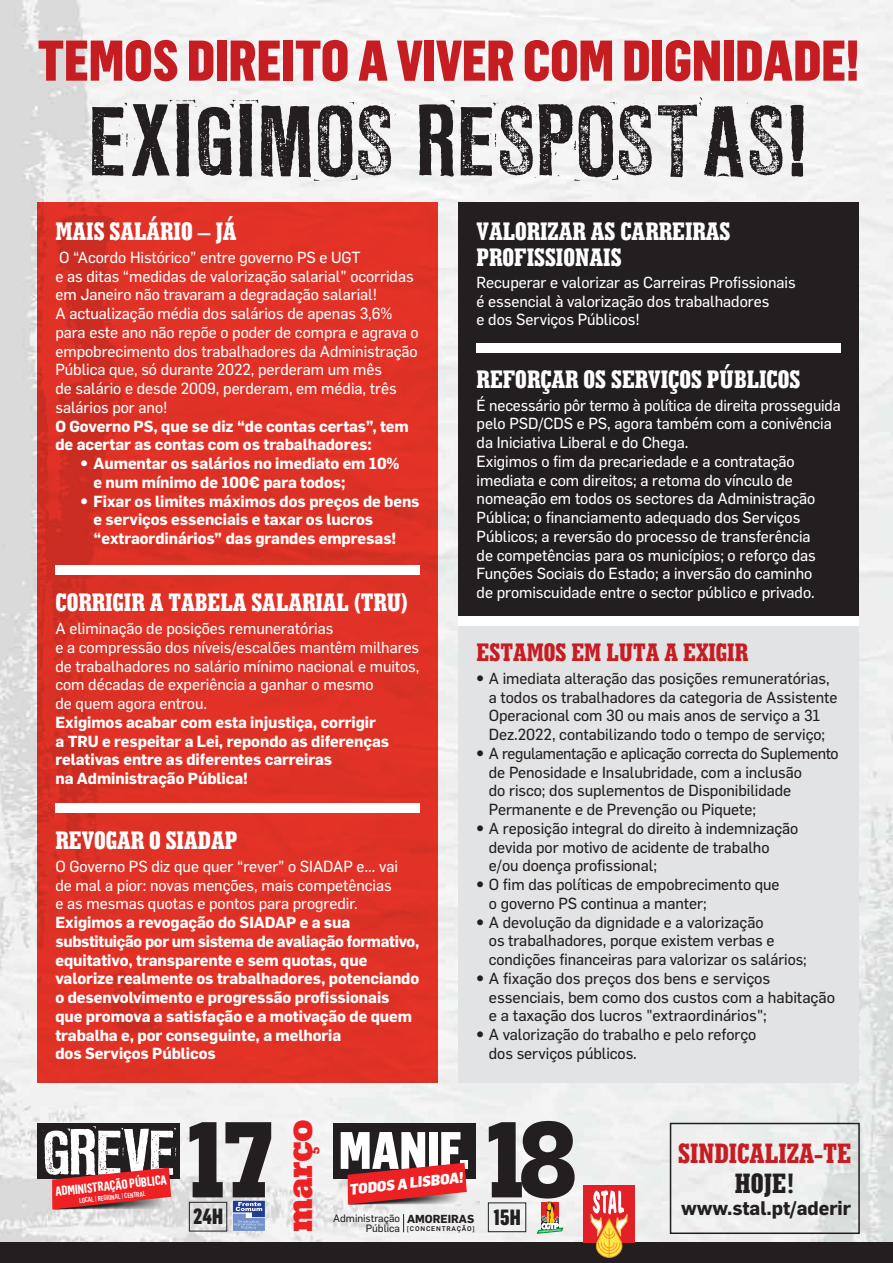
<style>
.page{position:relative;width:893px;height:1263px;background:#fff}
.page>*{position:absolute;margin:0;border:0;box-sizing:border-box;transform-origin:0 0}
.t1{font:700 106.35px "Boton";color:#231f20;scale:.89 1}
.t2{font:89.85px "LL Rubber Grotesque OTF";letter-spacing:-.015em;color:#231f20}
.t3{font:57.75px "LL Rubber Grotesque OTF";letter-spacing:-.05em;color:#fff;scale:1.11 1}
.t4{font:900 56.25px "Flama Condensed";color:#c61d23}
.t5{font:900 51.6px "Flama Condensed";color:#fff}
.t6{font:700 35.25px "Boton";letter-spacing:-.015em;color:#ed2024;scale:1.11 1}
.t7{font:28.2px "Geometric Slab 703 BT Xtra Bold Cond";color:#c61d23}
.t8{font:28.2px "Geometric Slab 703 BT Xtra Bold Cond";color:#231f20}
.t9{font:25.5px/25.5px "Geometric Slab 703 BT Xtra Bold Cond";color:#fff}
.t10{font:25.5px "Geometric Slab 703 BT Xtra Bold Cond";color:#c61d23}
.t11{font:900 21.6px "Flama Condensed";color:#231f20}
.t12{font:700 19.2px "Flama";letter-spacing:-.005em;color:#231f20}
.t13{font:15.75px/18.8px "Flama Basic";letter-spacing:-.005em;color:#fff}
.t14{font:15.75px/18.8px "Flama Basic";letter-spacing:-.005em;color:#231f20}
.t15{font:700 15.75px/18.8px "Flama";letter-spacing:-.005em;color:#fff}
.t16{font:900 14.7px "Flama Semicondensed";color:#fff}
.t17{font:700 12.9px "Flama Condensed";color:#fff}
.t18{font:700 11.4px "Flama";color:#231f20}
.t19{font:10.5px/10.4px "Flama Basic";color:#231f20;text-align:right}
.t20{font:500 condensed 6.9px "Flama";color:#fff}
.t21{font:500 6.75px "Flama";letter-spacing:.12em;color:#231f20}
.s1{font-weight:900}
.s2{font-family:"Flama";font-weight:900}
</style>
<div class="page">
<img style="left:0;top:0;width:893px;height:1242px">
<svg style="left:38px;top:202px;width:400px;height:880px;background:#de3126"></svg>
<div style="left:459px;top:202px;width:400px;height:414px;background:#231f20"></div>
<div style="left:459px;top:616px;width:400px;height:466px;background:#e2e3e4"></div>
<div style="left:0;top:1242px;width:893px;height:21px;background:#231f20"></div>
<div style="left:583px;top:1184px;width:52px;height:58px;background:#e22027"></div>
<svg style="left:590px;top:1190px;width:38px;height:68px"></svg>
<hr style="left:609px;top:1228px;width:1px;height:30px;background:#f29320">
<div style="left:38px;top:1123px;width:142px;height:56px;background:#231f20"></div>
<svg style="left:52px;top:1167px;width:119px;height:42px;background:#be2e31"></svg>
<svg style="left:403px;top:1214px;width:1px;height:18px"></svg>
<div style="left:333px;top:1123px;width:142px;height:56px;background:#231f20"></div>
<svg style="left:348px;top:1163px;width:119px;height:41px;background:#c33033"></svg>
<svg style="left:233px;top:1201px;width:32px;height:30px"></svg>
<div style="left:189px;top:1202px;width:38px;height:29px;border:1px solid #231f20"></div>
<div style="left:488px;top:1203px;width:38px;height:29px;border:1px solid #231f20"></div>
<svg style="left:537px;top:1202px;width:26px;height:31px"></svg>
<div style="left:55px;top:566px;width:365px;height:9px;background:#fff"></div>
<div style="left:459px;top:616px;width:400px;height:9px;background:#fff"></div>
<div style="left:477px;top:343px;width:364px;height:9px;background:#fff"></div>
<div style="left:55px;top:803px;width:365px;height:9px;background:#fff"></div>
<div style="left:670px;top:1123px;width:190px;height:111px;border:2px solid #231f20"></div>
<h3 class="t4" style="left:38px;top:25px;width:823px">TEMOS DIREITO A VIVER COM DIGNIDADE!</h3>
<h2 class="t2" style="left:87px;top:86px;width:724px">EXIGIMOS RESPOSTAS!</h2>
<h3 class="t9" style="left:55px;top:218px;width:183px">MAIS SALÁRIO – JÁ</h3>
<p class="t13" style="left:55px;top:247px;width:365px">O “Acordo Histórico” entre governo PS e UGT<br>e as ditas “medidas de valorização salarial” ocorridas em Janeiro não travaram a degradação salarial!<br>A actualização média dos salários de apenas 3,6% para este ano não repõe o poder de compra e agrava o empobrecimento dos trabalhadores da Administração Pública que, só durante 2022, perderam um mês<br>de salário e desde 2009, perderam, em média, três salários por ano!</p>
<p class="t15" style="left:55px;top:415px;width:355px">O Governo PS, que se diz “de contas certas”, tem de acertar as contas com os trabalhadores:</p>
<p class="t15" style="left:94px;top:453px;width:307px;text-indent:-13px"><span class="s1">•</span> Aumentar os salários no imediato em 10% e num mínimo de 100€ para todos;</p>
<p class="t15" style="left:94px;top:490px;width:328px;text-indent:-13px"><span class="s1">•</span> Fixar os limites máximos dos preços de bens e serviços essenciais e taxar os lucros “extraordinários” das grandes empresas!</p>
<h3 class="t9" style="left:55px;top:589px;width:354px">CORRIGIR A TABELA SALARIAL (TRU)</h3>
<p class="t13" style="left:55px;top:618px;width:365px">A eliminação de posições remuneratórias<br>e a compressão dos níveis/escalões mantêm milhares de trabalhadores no salário mínimo nacional e muitos, com décadas de experiência a ganhar o mesmo<br>de quem agora entrou.</p>
<p class="t15" style="left:55px;top:712px;width:335px">Exigimos acabar com esta injustiça, corrigir<br>a TRU e respeitar a Lei, repondo as diferenças relativas entre as diferentes carreiras<br>na Administração Pública!</p>
<h3 class="t9" style="left:55px;top:827px;width:183px">REVOGAR O SIADAP</h3>
<p class="t13" style="left:55px;top:856px;width:344px">O Governo PS diz que quer “rever” o SIADAP e… vai de mal a pior: novas menções, mais competências e as mesmas quotas e pontos para progredir.</p>
<p class="t15" style="left:55px;top:912px;width:365px">Exigimos a revogação do SIADAP e a sua substituição por um sistema de avaliação formativo, equitativo, transparente e sem quotas, que valorize realmente os trabalhadores, potenciando o desenvolvimento e progressão profissionais que promova a satisfação e a motivação de quem trabalha e, por conseguinte, a melhoria<br>dos Serviços Públicos</p>
<h3 class="t9" style="left:477px;top:218px;width:255px">VALORIZAR AS CARREIRAS<br>PROFISSIONAIS</h3>
<p class="t13" style="left:477px;top:272px;width:321px">Recuperar e valorizar as Carreiras Profissionais é essencial à valorização dos trabalhadores<br>e dos Serviços Públicos!</p>
<h3 class="t9" style="left:477px;top:366px;width:325px">REFORÇAR OS SERVIÇOS PÚBLICOS</h3>
<p class="t13" style="left:477px;top:395px;width:366px">É necessário pôr termo à política de direita prosseguida pelo PSD/CDS e PS, agora também com a conivência da Iniciativa Liberal e do Chega.<br>Exigimos o fim da precariedade e a contratação imediata e com direitos; a retoma do vínculo de nomeação em todos os sectores da Administração Pública; o financiamento adequado dos Serviços Públicos; a reversão do processo de transferência<br>de competências para os municípios; o reforço das Funções Sociais do Estado; a inversão do caminho<br>de promiscuidade entre o sector público e privado.</p>
<h3 class="t10" style="left:477px;top:636px;width:273px">ESTAMOS EM LUTA A EXIGIR</h3>
<p class="t14" style="left:489px;top:668px;width:350px;text-indent:-12px"><span class="s2">•</span> A imediata alteração das posições remuneratórias, a todos os trabalhadores da categoria de Assistente Operacional com 30 ou mais anos de serviço a 31<br>Dez.2022, contabilizando todo o tempo de serviço;</p>
<p class="t14" style="left:489px;top:743px;width:351px;text-indent:-12px"><span class="s2">•</span> A regulamentação e aplicação correcta do Suplemento de Penosidade e Insalubridade, com a inclusão<br>do risco; dos suplementos de Disponibilidade Permanente e de Prevenção ou Piquete;</p>
<p class="t14" style="left:489px;top:818px;width:311px;text-indent:-12px"><span class="s2">•</span> A reposição integral do direito à indemnização devida por motivo de acidente de trabalho e/ou doença profissional;</p>
<p class="t14" style="left:489px;top:874px;width:292px;text-indent:-12px"><span class="s2">•</span> O fim das políticas de empobrecimento que o governo PS continua a manter;</p>
<p class="t14" style="left:489px;top:911px;width:319px;text-indent:-12px"><span class="s2">•</span> A devolução da dignidade e a valorização<br>os trabalhadores, porque existem verbas e condições financeiras para valorizar os salários;</p>
<p class="t14" style="left:489px;top:968px;width:348px;text-indent:-12px"><span class="s2">•</span> A fixação dos preços dos bens e serviços essenciais, bem como dos custos com a habitação e a taxação dos lucros "extraordinários";</p>
<p class="t14" style="left:489px;top:1024px;width:269px;text-indent:-12px"><span class="s2">•</span> A valorização do trabalho e pelo reforço dos serviços públicos.</p>
<h3 class="t3" style="left:41px;top:1117px;width:124px">GREVE</h3>
<p class="t17" style="left:54px;top:1183px;width:114px;rotate:-6deg">ADMINISTRAÇÃO PÚBLICA</p>
<p class="t20" style="left:79px;top:1196px;width:68px;rotate:-6deg">LOCAL | REGIONAL | CENTRAL</p>
<h3 class="t6" style="left:279px;top:1232px;width:103px;rotate:-90deg">março</h3>
<h1 class="t1" style="left:176px;top:1097px;width:116px">17</h1>
<h1 class="t1" style="left:475px;top:1097px;width:116px">18</h1>
<h3 class="t5" style="left:339px;top:1117px;width:132px">MANIF.</h3>
<p class="t16" style="left:348px;top:1180px;width:116px;rotate:-6deg">TODOS A LISBOA!</p>
<h3 class="t11" style="left:193px;top:1203px;width:31px">24H</h3>
<h3 class="t11" style="left:493px;top:1203px;width:29px">15H</h3>
<p class="t19" style="left:333px;top:1212px;width:68px">Administração<br>Pública</p>
<p class="t18" style="left:407px;top:1210px;width:69px">AMOREIRAS</p>
<p class="t21" style="left:407px;top:1224px;width:69px">[CONCENTRAÇÃO]</p>
<h3 class="t7" style="left:678px;top:1135px;width:175px">SINDICALIZA-TE</h3>
<h3 class="t8" style="left:735px;top:1165px;width:61px">HOJE!</h3>
<p class="t12" style="left:681px;top:1195px;width:171px">www.stal.pt/aderir</p>
</div>
